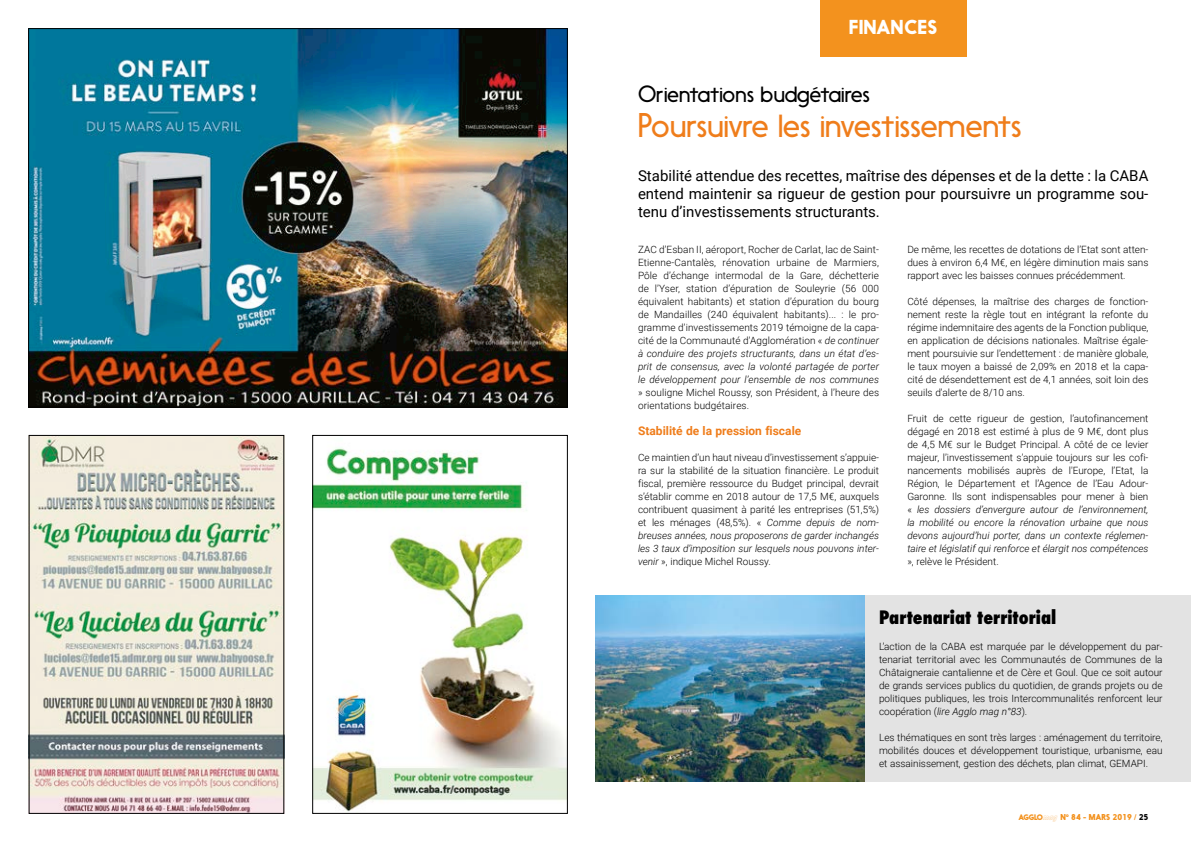
<style>
.page{position:relative;width:1191px;height:842px;background:#fff}
.page>*{position:absolute;margin:0;border:0;box-sizing:border-box;transform-origin:0 0}
.t1{font:300 32px "Nanami";letter-spacing:-.01em;color:#ef7d1b}
.t2{font:300 22px "Nanami";letter-spacing:-.01em;color:#000}
.Rubrique{font:700 18.9px "Nanami";color:#fff}
.Normal_e{font:800 condensed 18px "Futura";color:#000}
.t3{font:15px/18px "Roboto";color:#000;text-align:justify}
.Normal_e-2{font:700 12px "Roboto";color:#ef7d1b}
.Normal_e-3{font:300 10px/13px "Roboto";color:#000;text-align:justify}
.t4{font:900 8px "Nanami";color:#f3921e}
.s1{font-style:italic}
.s2{font-size:7.5px}
.s3{font-family:"Nanami Outline";font-weight:400;font-style:italic;font-size:8.2px}
.s4{color:#000}
</style>
<div class="page">
<div style="left:865px;top:595px;width:326px;height:186px;background:#e3e3e3"></div>
<img style="left:30px;top:30px;width:535px;height:375px">
<img style="left:314px;top:447px;width:251px;height:365px">
<div style="left:312px;top:435px;width:255px;height:379px;border:1px solid #000"></div>
<img style="left:31px;top:437px;width:251px;height:375px">
<div style="left:29px;top:435px;width:255px;height:379px;border:1px solid #000"></div>
<img style="left:595px;top:595px;width:270px;height:186px">
<div style="left:820px;top:0;width:146px;height:57px;background:#f3921e"></div>
<p class="Rubrique" style="left:849px;top:16px;width:90px">FINANCES</p>
<p class="t2" style="left:638px;top:81px;width:233px">Orientations budgétaires</p>
<p class="t1" style="left:638px;top:107px;width:385px">Poursuivre les investissements</p>
<p class="t3" style="left:638px;top:166px;width:512px">Stabilité attendue des recettes, maîtrise des dépenses et de la dette : la CABA entend maintenir sa rigueur de gestion pour poursuivre un programme sou&shy;tenu d’investissements structurants.</p>
<p class="Normal_e-3" style="left:638px;top:243px;width:242px">ZAC d’Esban II, aéroport, Rocher de Carlat, lac de Saint-Etienne-Cantalès, rénovation urbaine de Marmiers, Pôle d’échange intermodal de la Gare, déchetterie de l’Yser, station d’épuration de Souleyrie (56 000 équivalent habitants) et station d’épuration du bourg de Mandailles (240 équivalent habitants)... : le pro&shy;gramme d’investissements 2019 témoigne de la capa&shy;cité de la Communauté d’Agglomération « <span class="s1">de continuer à conduire des projets structurants, dans un état d’es&shy;prit de consensus, avec la volonté partagée de porter le développement pour l’ensemble de nos communes </span>» souligne Michel Roussy, son Président, à l’heure des orientations budgétaires.</p>
<p class="Normal_e-2" style="left:638px;top:423px;width:165px">Stabilité de la pression fiscale</p>
<p class="Normal_e-3" style="left:638px;top:451px;width:242px">Ce maintien d’un haut niveau d’investissement s’appuie&shy;ra sur la stabilité de la situation financière. Le produit fiscal, première ressource du Budget principal, devrait s’établir comme en 2018 autour de 17,5 M€, auxquels contribuent quasiment à parité les entreprises (51,5%) et les ménages (48,5%). « <span class="s1">Comme depuis de nom&shy;breuses années, nous proposerons de garder inchangés les 3 taux d’imposition sur lesquels nous pouvons inter&shy;venir</span> », indique Michel Roussy.</p>
<p class="Normal_e-3" style="left:907px;top:243px;width:242px">De même, les recettes de dotations de l’Etat sont atten&shy;dues à environ 6,4 M€, en légère diminution mais sans rapport avec les baisses connues précédemment.</p>
<p class="Normal_e-3" style="left:907px;top:295px;width:242px">Côté dépenses, la maîtrise des charges de fonction&shy;nement reste la règle tout en intégrant la refonte du régime indemnitaire des agents de la Fonction publique, en application de décisions nationales. Maîtrise égale&shy;ment poursuivie sur l’endettement : de manière globale, le taux moyen a baissé de 2,09% en 2018 et la capa&shy;cité de désendettement est de 4,1 années, soit loin des seuils d’alerte de 8/10 ans.</p>
<p class="Normal_e-3" style="left:907px;top:412px;width:242px">Fruit de cette rigueur de gestion, l’autofinancement dégagé en 2018 est estimé à plus de 9 M€, dont plus de 4,5 M€ sur le Budget Principal. A côté de ce levier majeur, l’investissement s’appuie toujours sur les cofi&shy;nancements mobilisés auprès de l'Europe, l’Etat, la Région, le Département et l’Agence de l’Eau Adour-Garonne. Ils sont indispensables pour mener à bien « <span class="s1">les dossiers d’envergure autour de l’environnement, la mobilité ou encore la rénovation urbaine que nous devons aujourd’hui porter, dans un contexte réglemen&shy;taire et législatif qui renforce et élargit nos compétences </span>», relève le Président.</p>
<p class="Normal_e" style="left:879px;top:605px;width:179px">Partenariat territorial</p>
<p class="Normal_e-3" style="left:879px;top:640px;width:285px">L’action de la CABA est marquée par le développement du par&shy;tenariat territorial avec les Communautés de Communes de la Châtaigneraie cantalienne et de Cère et Goul. Que ce soit autour de grands services publics du quotidien, de grands projets ou de politiques publiques, les trois Intercommunalités renforcent leur coopération (<span class="s1">lire Agglo mag n°83</span>).</p>
<p class="Normal_e-3" style="left:879px;top:731px;width:285px">Les thématiques en sont très larges : aménagement du territoire, mobilités douces et développement touristique, urbanisme, eau et assainissement, gestion des déchets, plan climat, GEMAPI.</p>
<p class="t4" style="left:1018px;top:812px;width:131px"><span class="s2">AGGLO</span><span class="s3">mag</span> N° 84 - MARS 2019 / <span class="s4">25</span></p>
</div>
